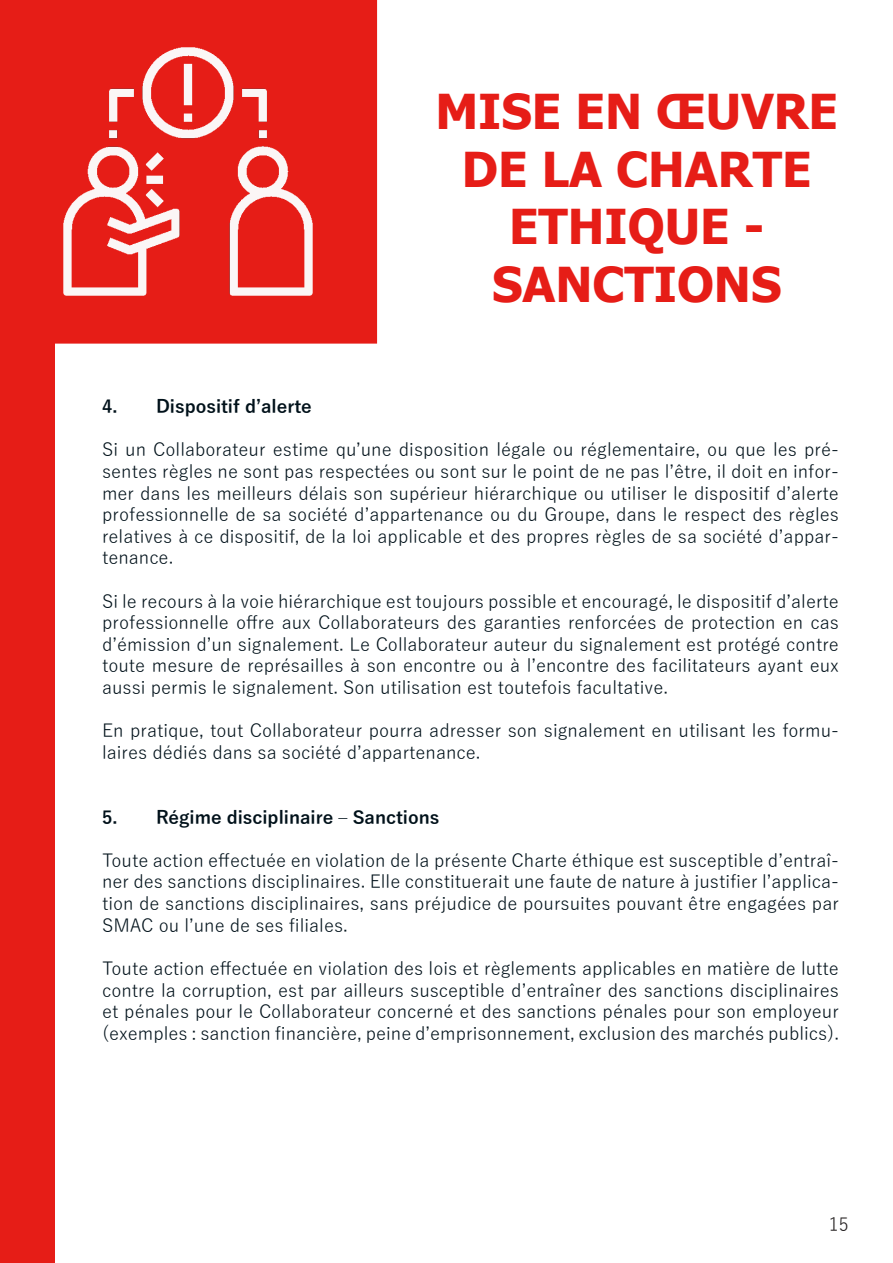
<style>
.page{position:relative;width:893px;height:1263px;background:#fff}
.page>*{position:absolute;margin:0;border:0;box-sizing:border-box;transform-origin:0 0}
.t1{font:700 48px/57.6px "Tahoma";color:#e61d17;text-align:center}
.t2{font:18px/21.6px "Yu Gothic";color:#00111a;text-align:justify}
.t3{font:700 18px "Yu Gothic";color:#00111a}
.t4{font:18px "Yu Gothic";color:#231f20}
</style>
<div class="page">
<div style="left:0;top:0;width:376px;height:343px;background:#e61d17"></div>
<div style="left:0;top:0;width:377px;height:344px;border:2px solid #e61d17"></div>
<div style="left:0;top:343px;width:54px;height:920px;background:#e61d17"></div>
<div style="left:0;top:342px;width:55px;height:921px;border:2px solid #e61d17"></div>
<img style="left:63px;top:47px;width:250px;height:249px">
<p class="t1" style="left:435px;top:85px;width:404px">MISE EN ŒUVRE<br>DE LA CHARTE<br>ETHIQUE -</p>
<p class="t1" style="left:492px;top:258px;width:291px">SANCTIONS</p>
<p class="t3" style="left:102px;top:396px;width:211px">4. Dispositif d’alerte</p>
<p class="t2" style="left:102px;top:437px;width:738px">Si un Collaborateur estime qu’une disposition légale ou réglementaire, ou que les pré&shy;sentes règles ne sont pas respectées ou sont sur le point de ne pas l’être, il doit en infor&shy;mer dans les meilleurs délais son supérieur hiérarchique ou utiliser le dispositif d’alerte professionnelle de sa société d’appartenance ou du Groupe, dans le respect des règles relatives à ce dispositif, de la loi applicable et des propres règles de sa société d’appar&shy;tenance.</p>
<p class="t2" style="left:102px;top:588px;width:738px">Si le recours à la voie hiérarchique est toujours possible et encouragé, le dispositif d’alerte professionnelle offre aux Collaborateurs des garanties renforcées de protection en cas d’émission d’un signalement. Le Collaborateur auteur du signalement est protégé contre toute mesure de représailles à son encontre ou à l’encontre des facilitateurs ayant eux aussi permis le signalement. Son utilisation est toutefois facultative.</p>
<p class="t2" style="left:102px;top:717px;width:738px">En pratique, tout Collaborateur pourra adresser son signalement en utilisant les formu&shy;laires dédiés dans sa société d’appartenance.</p>
<p class="t3" style="left:102px;top:807px;width:339px">5. Régime disciplinaire – Sanctions</p>
<p class="t2" style="left:102px;top:847px;width:738px">Toute action effectuée en violation de la présente Charte éthique est susceptible d’entraî&shy;ner des sanctions disciplinaires. Elle constituerait une faute de nature à justifier l’applica&shy;tion de sanctions disciplinaires, sans préjudice de poursuites pouvant être engagées par SMAC ou l’une de ses filiales.</p>
<p class="t2" style="left:102px;top:955px;width:738px">Toute action effectuée en violation des lois et règlements applicables en matière de lutte contre la corruption, est par ailleurs susceptible d’entraîner des sanctions disciplinaires et pénales pour le Collaborateur concerné et des sanctions pénales pour son employeur (exemples : sanction financière, peine d’emprisonnement, exclusion des marchés publics).</p>
<p class="t4" style="left:829px;top:1208px;width:22px">15</p>
</div>
